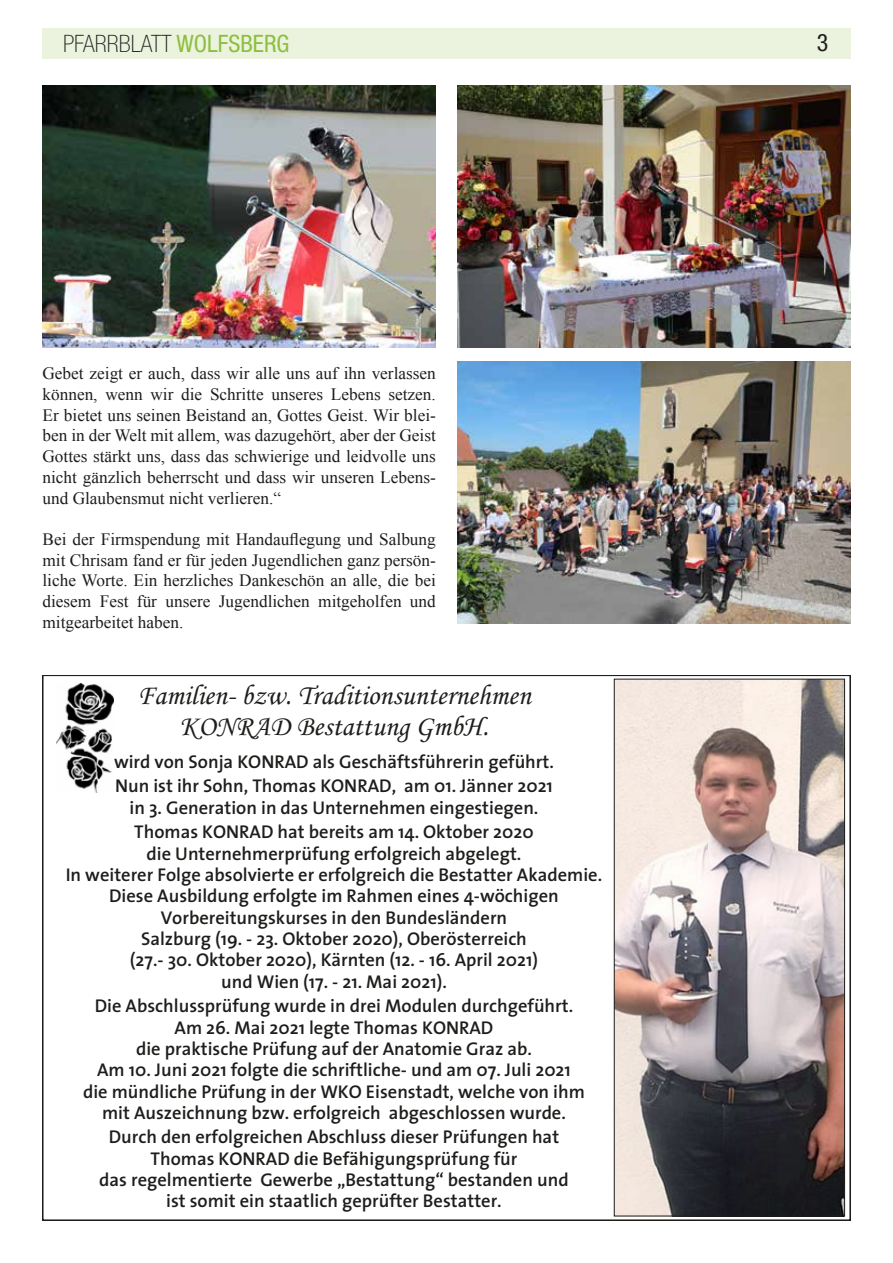
<style>
.page{position:relative;width:893px;height:1263px;background:#fff}
.page>*{position:absolute;margin:0;border:0;box-sizing:border-box;transform-origin:0 0}
.t1{font:28.5px/31.2px "Monotype Corsiva";color:#1d1d1b;text-align:center}
.t2{font:100 condensed 24px "Helvetica Neue";color:#1d1d1b}
.t3{font:condensed 24px "Helvetica Neue";color:#1d1d1b}
.t4{font:600 18.45px/21.3px "The Sans";color:#1d1d1b;text-align:center}
.t5{font:17.25px/20.7px "Times New Roman";color:#1d1d1b;text-align:justify}
.s1{font-weight:400;color:#8cbf3d}
</style>
<div class="page">
<div style="left:43px;top:28px;width:808px;height:30px;background:#ebf3de"></div>
<svg style="left:43px;top:675px;width:807px;height:545px"></svg>
<img style="left:616px;top:681px;width:227px;height:533px">
<div style="left:614px;top:679px;width:231px;height:537px;border:1px solid #1d1d1b"></div>
<img style="left:56px;top:684px;width:58px;height:108px">
<img style="left:43px;top:85px;width:393px;height:262px">
<img style="left:457px;top:361px;width:393px;height:263px">
<img style="left:457px;top:85px;width:393px;height:262px">
<h2 class="t2" style="left:63px;top:30px;width:228px">PFARRBLATT <span class="s1">WOLFSBERG</span></h2>
<h2 class="t3" style="left:817px;top:29px;width:13px">3</h2>
<p class="t5" style="left:43px;top:363px;width:395px">Gebet zeigt er auch, dass wir alle uns auf ihn verlassen können, wenn wir die Schritte unseres Lebens setzen.<br>Er bietet uns seinen Beistand an, Gottes Geist. Wir blei&shy;ben in der Welt mit allem, was dazugehört, aber der Geist Gottes stärkt uns, dass das schwierige und leidvolle uns nicht gänzlich beherrscht und dass wir unseren Lebens&shy;und Glaubensmut nicht verlieren.“</p>
<p class="t5" style="left:43px;top:529px;width:395px">Bei der Firmspendung mit Handauflegung und Salbung mit Chrisam fand er für jeden Jugendlichen ganz persön&shy;liche Worte. Ein herzliches Dankeschön an alle, die bei diesem Fest für unsere Jugendlichen mitgeholfen und mitgearbeitet haben.</p>
<h1 class="t1" style="left:138px;top:680px;width:395px">Familien- bzw. Traditionsunternehmen<br>KONRAD Bestattung GmbH.</h1>
<p class="t4" style="left:114px;top:749px;width:441px;line-height:24.6px;text-align:left">wird von Sonja KONRAD als Geschäftsführerin geführt.<br>Nun ist ihr Sohn, Thomas KONRAD, am 01. Jänner 2021</p>
<p class="t4" style="left:130px;top:795px;width:410px;line-height:24.6px;text-align:left">in 3. Generation in das Unternehmen eingestiegen.<br>Thomas KONRAD hat bereits am 14. Oktober 2020</p>
<p class="t4" style="left:66px;top:842px;width:538px">die Unternehmerprüfung erfolgreich abgelegt.<br>In weiterer Folge absolvierte er erfolgreich die Bestatter Akademie.<br>Diese Ausbildung erfolgte im Rahmen eines 4-wöchigen Vorbereitungskurses in den Bundesländern<br>Salzburg (19. - 23. Oktober 2020), Oberösterreich<br>(27.- 30. Oktober 2020), Kärnten (12. - 16. April 2021)<br>und Wien (17. - 21. Mai 2021).</p>
<p class="t4" style="left:83px;top:995px;width:503px">Die Abschlussprüfung wurde in drei Modulen durchgeführt.<br>Am 26. Mai 2021 legte Thomas KONRAD<br>die praktische Prüfung auf der Anatomie Graz ab.<br>Am 10. Juni 2021 folgte die schriftliche- und am 07. Juli 2021 die mündliche Prüfung in der WKO Eisenstadt, welche von ihm mit Auszeichnung bzw. erfolgreich abgeschlossen wurde.</p>
<p class="t4" style="left:99px;top:1126px;width:471px">Durch den erfolgreichen Abschluss dieser Prüfungen hat Thomas KONRAD die Befähigungsprüfung für<br>das regelmentierte Gewerbe „Bestattung“ bestanden und ist somit ein staatlich geprüfter Bestatter.</p>
</div>
